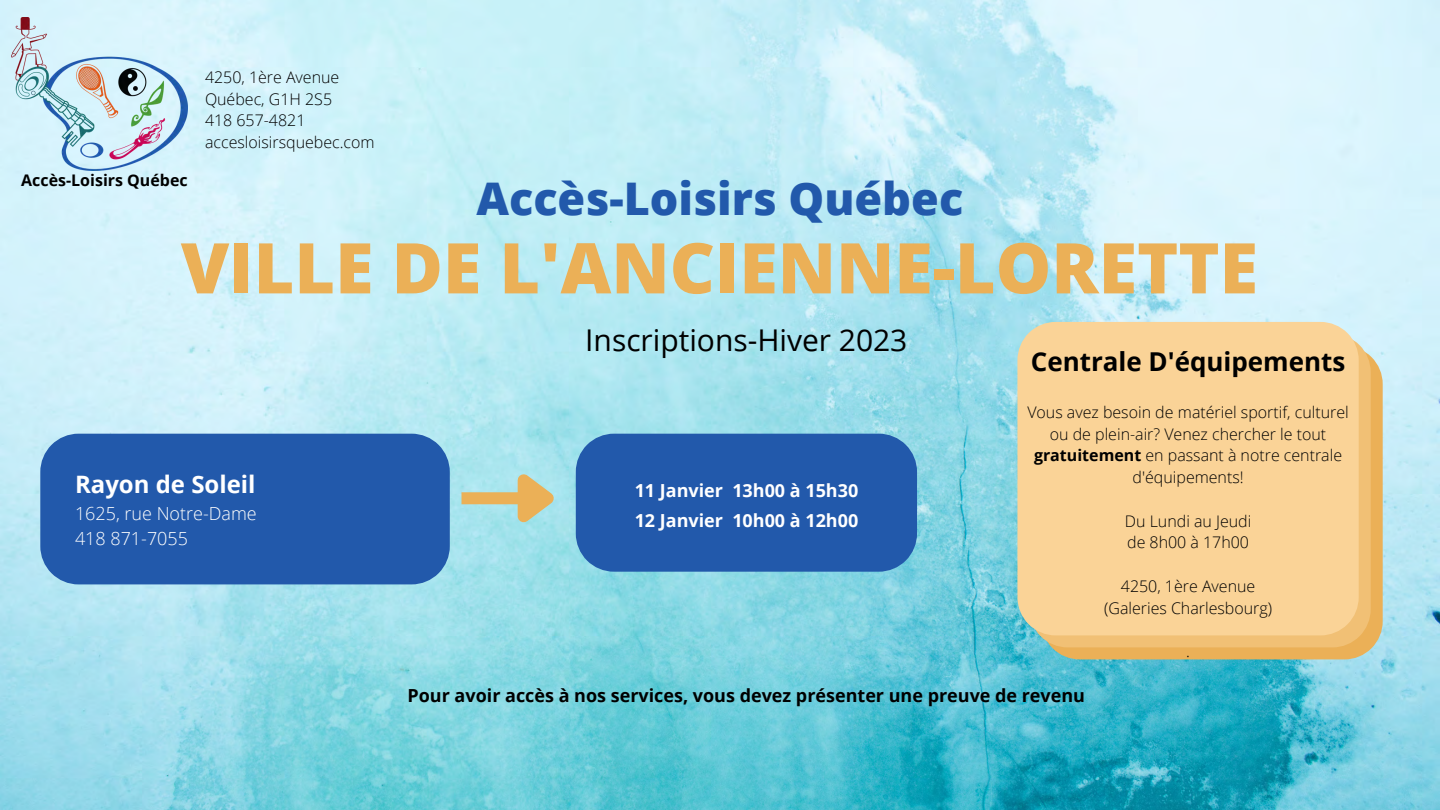
<style>
.page{position:relative;width:1440px;height:810px;background:#fff}
.page>*{position:absolute;margin:0;border:0;box-sizing:border-box;transform-origin:0 0}
.t1{font:800 70px "Open Sans";color:#ebb057}
.t2{font:800 45px "Open Sans";color:#2259ab}
.t3{font:30px "Open Sans";color:#000}
.t4{font:700 26px "Open Sans";color:#000}
.t5{font:700 24px "Open Sans";color:#fff}
.t6{font:700 18px "Open Sans";color:#000}
.t7{font:700 18px/30.6px "Open Sans";color:#fff}
.t8{font:300 18px/24.8px "Open Sans";color:#fff}
.t9{font:300 16px/21.8px "Open Sans";color:#000}
.t10{font:700 16px "Open Sans";color:#000}
.s1{font-weight:700}
</style>
<div class="page">
<img style="left:0;top:0;width:1440px;height:810px">
<img style="left:12px;top:18px;width:176px;height:153px">
<div style="left:40px;top:434px;width:410px;height:150px;background:#2259ab"></div>
<div style="left:576px;top:434px;width:341px;height:138px;background:#2259ab"></div>
<div style="left:462px;top:492px;width:59px;height:12px;background:#ebb057"></div>
<svg style="left:507px;top:463px;width:61px;height:77px;background:#b7d5c5"></svg>
<svg style="left:1041px;top:346px;width:342px;height:313px;background:#e2b567"></svg>
<svg style="left:1029px;top:334px;width:342px;height:313px;background:#ecc07a"></svg>
<div style="left:1017px;top:322px;width:342px;height:313px;background:#fad397"></div>
<p class="t10" style="left:21px;top:169px;width:168px">Accès-Loisirs Québec</p>
<p class="t9" style="left:205px;top:66px;width:171px">4250, 1ère Avenue<br>Québec, G1H 2S5<br>418 657-4821 accesloisirsquebec.com</p>
<h2 class="t2" style="left:476px;top:167px;width:488px">Accès-Loisirs Québec</h2>
<h1 class="t1" style="left:181px;top:219px;width:1079px">VILLE DE L'ANCIENNE-LORETTE</h1>
<h3 class="t5" style="left:75px;top:467px;width:182px">Rayon de Soleil</h3>
<p class="t8" style="left:75px;top:501px;width:183px">1625, rue Notre-Dame<br>418 871-7055</p>
<h3 class="t3" style="left:585px;top:319px;width:324px">Inscriptions-Hiver 2023</h3>
<p class="t7" style="left:635px;top:474px;width:225px">11 Janvier 13h00 à 15h30<br>12 Janvier 10h00 à 12h00</p>
<h3 class="t4" style="left:1031px;top:343px;width:316px">Centrale D'équipements</h3>
<p class="t9" style="left:1027px;top:401px;width:323px;text-align:center">Vous avez besoin de matériel sportif, culturel ou de plein-air? Venez chercher le tout <span class="s1">gratuitement</span> en passant à notre centrale d'équipements!</p>
<p class="t9" style="left:1125px;top:510px;width:128px">Du Lundi au Jeudi de 8h00 à 17h00</p>
<p class="t9" style="left:1104px;top:575px;width:170px;text-align:center">4250, 1ère Avenue (Galeries Charlesbourg)</p>
<p class="t9" style="left:1186px;top:640px;width:5px">.</p>
<p class="t6" style="left:408px;top:683px;width:679px">Pour avoir accès à nos services, vous devez présenter une preuve de revenu</p>
</div>
